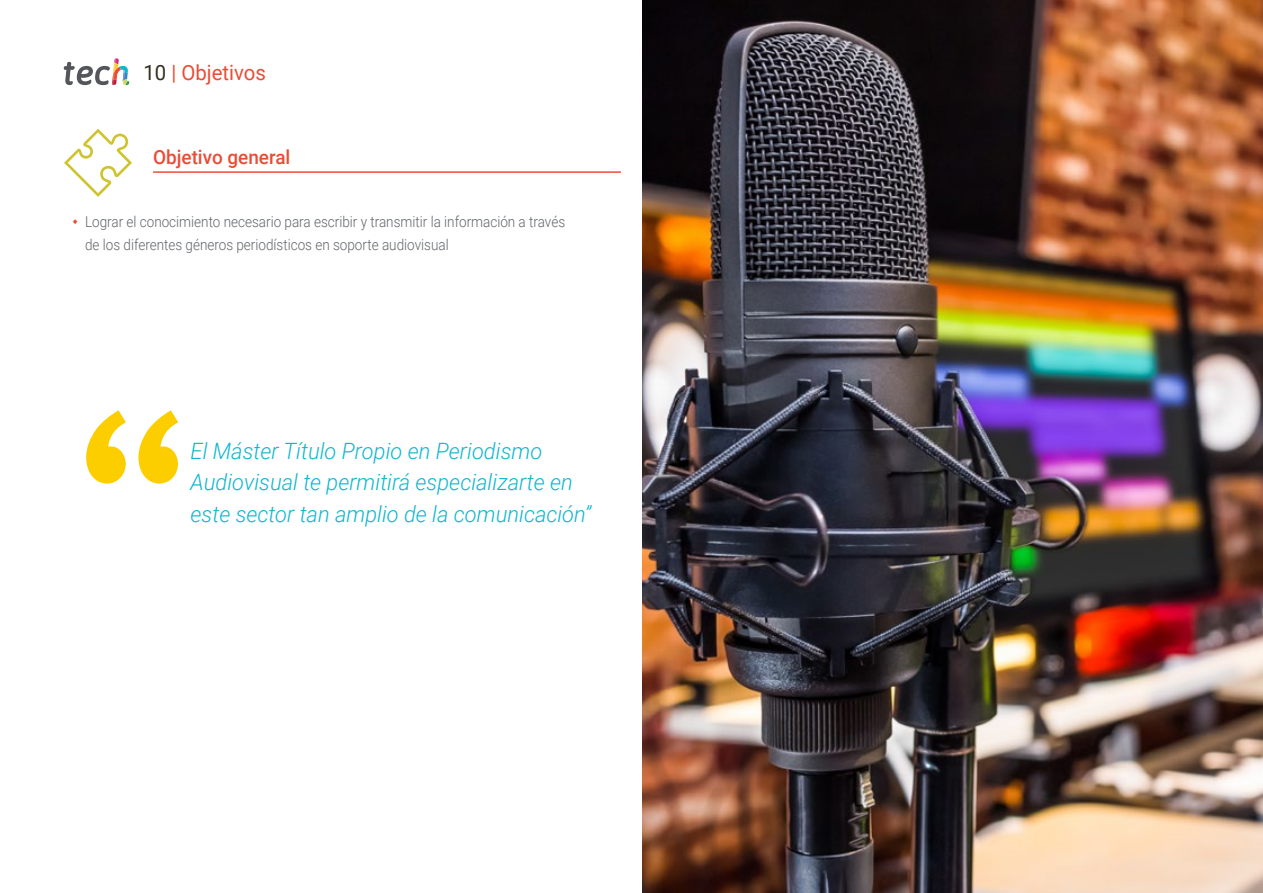
<style>
.page{position:relative;width:1263px;height:893px;background:#fff}
.page>*{position:absolute;margin:0;border:0;box-sizing:border-box;transform-origin:0 0}
.t1{font:italic 300 22.5px/31.5px "Roboto";color:#0fb6cf}
.t2{font:21px "Roboto";color:#e94d35}
.t3{font:500 19.5px "Roboto";color:#e94d35}
.t4{font:300 15px/22.5px "Roboto";color:#61646a;scale:.9 1}
.s1{color:#312e20}
</style>
<div class="page">
<img style="left:642px;top:0;width:621px;height:893px">
<hr style="left:153px;top:172px;width:468px;height:1px;background:#e94d35">
<svg style="left:64px;top:129px;width:68px;height:68px"></svg>
<svg style="left:64px;top:58px;width:65px;height:28px"></svg>
<svg style="left:86px;top:410px;width:92px;height:74px"></svg>
<h2 class="t2" style="left:144px;top:57px;width:124px"><span class="s1">10</span> | Objetivos</h2>
<h3 class="t3" style="left:153px;top:143px;width:139px">Objetivo general</h3>
<p class="t4" style="left:85px;top:210px;width:535px">Lograr el conocimiento necesario para escribir y transmitir la información a través de los diferentes géneros periodísticos en soporte audiovisual</p>
<h1 class="t1" style="left:191px;top:434px;width:402px">El Máster Título Propio en Periodismo<br>Audiovisual te permitirá especializarte en este sector tan amplio de la comunicación”</h1>
</div>
